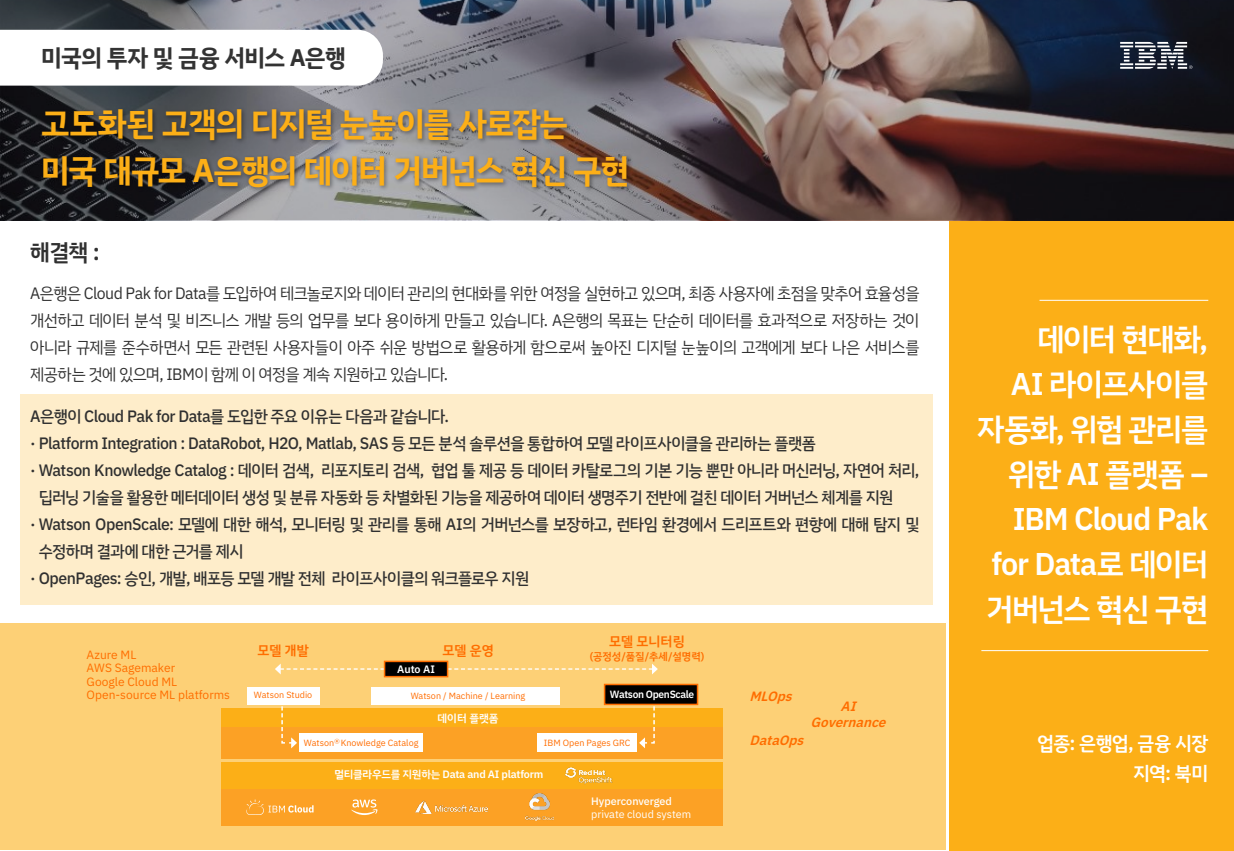
<style>
.page{position:relative;width:1234px;height:851px;background:#fff}
.page>*{position:absolute;margin:0;border:0;box-sizing:border-box;transform-origin:0 0}
.t1{font:700 33px/46.5px "IBM Plex Sans KR";letter-spacing:-.035em;color:#fcaf17}
.t2{font:600 31.5px/45px "IBM Plex Sans KR";letter-spacing:-.04em;color:#fff;text-align:right}
.t3{font:700 24px "IBM Plex Sans KR";letter-spacing:-.025em;color:#333}
.t4{font:600 22.95px "IBM Plex Sans KR";color:#303030}
.t5{font:600 19.5px/29.7px "IBM Plex Sans KR";letter-spacing:-.025em;color:#fff;text-align:right}
.t6{font:500 16.5px "IBM Plex Sans KR";letter-spacing:-.03em;color:#303030;scale:.96 1}
.t7{font:16.5px/27px "IBM Plex Sans KR";letter-spacing:-.04em;color:#303030;text-align:justify;scale:.96 1}
.t8{font:italic 600 13.5px/16.2px "IBM Plex Sans KR";color:#ff6d00;text-align:center}
.t9{font:600 13.5px "IBM Plex Sans KR";color:#ff6d00}
.t10{font:12px/13.5px "IBM Plex Sans KR";color:#ff6d00}
.t11{font:600 10.95px "IBM Plex Sans KR";color:#fff}
.t12{font:600 10.8px "IBM Plex Sans KR";letter-spacing:-.02em;color:#fff}
.t13{font:10.8px "IBM Plex Sans KR";color:#fff}
.t14{font:500 10.8px "IBM Plex Sans KR";color:#fff}
.t15{font:600 10.5px "IBM Plex Sans KR";letter-spacing:-.03em;color:#fff}
.t16{font:600 10.5px "IBM Plex Sans KR";color:#ff6d00}
.t17{font:9px "IBM Plex Sans KR";color:#ff6d00}
</style>
<div class="page">
<div style="left:949px;top:185px;width:284px;height:665px;background:#fcaf17"></div>
<div style="left:21px;top:394px;width:911px;height:210px;background:#feedca"></div>
<img style="left:0;top:0;width:1233px;height:220px">
<svg style="left:0;top:30px;width:383px;height:56px"></svg>
<div style="left:39px;top:106px;width:594px;height:87px;background:#000;opacity:.43"></div>
<div style="left:0;top:623px;width:945px;height:226px;background:#fdd076"></div>
<div style="left:221px;top:762px;width:501px;height:26px;background:#fcaf17"></div>
<div style="left:221px;top:708px;width:501px;height:19px;background:#fcaf17"></div>
<div style="left:221px;top:788px;width:501px;height:37px;background:#fca125"></div>
<div style="left:221px;top:727px;width:501px;height:31px;background:#fca125"></div>
<div style="left:299px;top:732px;width:124px;height:19px;background:#fff"></div>
<div style="left:538px;top:732px;width:99px;height:19px;background:#fff"></div>
<svg style="left:280px;top:704px;width:17px;height:44px"></svg>
<svg style="left:639px;top:705px;width:16px;height:43px"></svg>
<svg style="left:351px;top:799px;width:26px;height:15px"></svg>
<div style="left:604px;top:684px;width:93px;height:20px;background:#000"></div>
<div style="left:603px;top:683px;width:95px;height:22px;border:2px solid #ff6d00"></div>
<div style="left:371px;top:686px;width:188px;height:18px;background:#fff"></div>
<div style="left:247px;top:686px;width:72px;height:18px;background:#fff"></div>
<svg style="left:275px;top:663px;width:382px;height:11px"></svg>
<div style="left:384px;top:661px;width:63px;height:15px;background:#000"></div>
<div style="left:384px;top:660px;width:64px;height:17px;border:2px solid #ff6d00"></div>
<svg style="left:246px;top:799px;width:67px;height:15px"></svg>
<img style="left:415px;top:800px;width:72px;height:13px">
<img style="left:525px;top:793px;width:28px;height:27px">
<img style="left:565px;top:767px;width:48px;height:17px">
<hr style="left:1039px;top:300px;width:168px;height:1px;background:#fff">
<hr style="left:981px;top:650px;width:226px;height:1px;background:#fff">
<svg style="left:1119px;top:42px;width:73px;height:27px"></svg>
<h3 class="t3" style="left:41px;top:43px;width:306px">미국의 투자 및 금융 서비스 A은행</h3>
<h1 class="t1" style="left:41px;top:100px;width:589px">고도화된 고객의 디지털 눈높이를 사로잡는 미국 대규모 A은행의 데이터 거버넌스 혁신 구현</h1>
<h3 class="t4" style="left:30px;top:239px;width:71px">해결책 :</h3>
<p class="t7" style="left:30px;top:279px;width:927px">A은행은 Cloud Pak for Data를 도입하여 테크놀로지와 데이터 관리의 현대화를 위한 여정을 실현하고 있으며, 최종 사용자에 초점을 맞추어 효율성을 개선하고 데이터 분석 및 비즈니스 개발 등의 업무를 보다 용이하게 만들고 있습니다. A은행의 목표는 단순히 데이터를 효과적으로 저장하는 것이 아니라 규제를 준수하면서 모든 관련된 사용자들이 아주 쉬운 방법으로 활용하게 함으로써 높아진 디지털 눈높이의 고객에게 보다 나은 서비스를 제공하는 것에 있으며, IBM이 함께 이 여정을 계속 지원하고 있습니다.</p>
<p class="t6" style="left:30px;top:406px;width:437px">A은행이 Cloud Pak for Data를 도입한 주요 이유는 다음과 같습니다.</p>
<p class="t6" style="left:30px;top:433px;width:819px">· Platform Integration : DataRobot, H2O, Matlab, SAS 등 모든 분석 솔루션을 통합하여 모델 라이프사이클을 관리하는 플랫폼</p>
<p class="t6" style="left:30px;top:460px;width:927px">· Watson Knowledge Catalog : 데이터 검색, 리포지토리 검색, 협업 툴 제공 등 데이터 카탈로그의 기본 기능 뿐만 아니라 머신러닝, 자연어 처리,</p>
<p class="t6" style="left:39px;top:487px;width:891px">딥러닝 기술을 활용한 메터데이터 생성 및 분류 자동화 등 차별화된 기능을 제공하여 데이터 생명주기 전반에 걸친 데이터 거버넌스 체계를 지원</p>
<p class="t6" style="left:30px;top:514px;width:927px">· Watson OpenScale: 모델에 대한 해석, 모니터링 및 관리를 통해 AI의 거버넌스를 보장하고, 런타임 환경에서 드리프트와 편향에 대해 탐지 및</p>
<p class="t6" style="left:39px;top:541px;width:215px">수정하며 결과에 대한 근거를 제시</p>
<p class="t6" style="left:30px;top:568px;width:521px">· OpenPages: 승인, 개발, 배포등 모델 개발 전체 라이프사이클의 워크플로우 지원</p>
<p class="t10" style="left:87px;top:648px;width:145px">Azure ML<br>AWS Sagemaker<br>Google Cloud ML<br>Open-source ML platforms</p>
<p class="t9" style="left:257px;top:642px;width:53px">모델 개발</p>
<p class="t9" style="left:442px;top:642px;width:53px">모델 운영</p>
<p class="t12" style="left:397px;top:662px;width:39px">Auto AI</p>
<p class="t9" style="left:609px;top:633px;width:77px">모델 모니터링</p>
<p class="t16" style="left:589px;top:650px;width:116px">(공정성/품질/추세/설명력)</p>
<p class="t17" style="left:254px;top:690px;width:60px">Watson Studio</p>
<p class="t17" style="left:410px;top:690px;width:116px">Watson / Machine / Learning</p>
<p class="t15" style="left:610px;top:688px;width:86px">Watson OpenScale</p>
<p class="t11" style="left:437px;top:711px;width:62px">데이터 플랫폼</p>
<p class="t17" style="left:304px;top:737px;width:116px">Watson<sup>Ⓡ</sup> Knowledge Catalog</p>
<p class="t17" style="left:543px;top:737px;width:88px">IBM Open Pages GRC</p>
<p class="t12" style="left:334px;top:768px;width:210px">멀티클라우드를 지원하는 Data and AI platform</p>
<p class="t14" style="left:591px;top:794px;width:82px">Hyperconverged</p>
<p class="t13" style="left:591px;top:807px;width:101px">private cloud system</p>
<p class="t8" style="left:749px;top:688px;width:51px">MLOps</p>
<p class="t8" style="left:810px;top:697px;width:84px">AI<br>Governance</p>
<p class="t8" style="left:749px;top:732px;width:63px">DataOps</p>
<h2 class="t2" style="left:977px;top:316px;width:232px">데이터 현대화,<br>AI 라이프사이클 자동화, 위험 관리를 위한 AI 플랫폼 –<br>IBM Cloud Pak for Data로 데이터 거버넌스 혁신 구현</h2>
<p class="t5" style="left:1036px;top:728px;width:172px">업종: 은행업, 금융 시장 지역: 북미</p>
</div>
